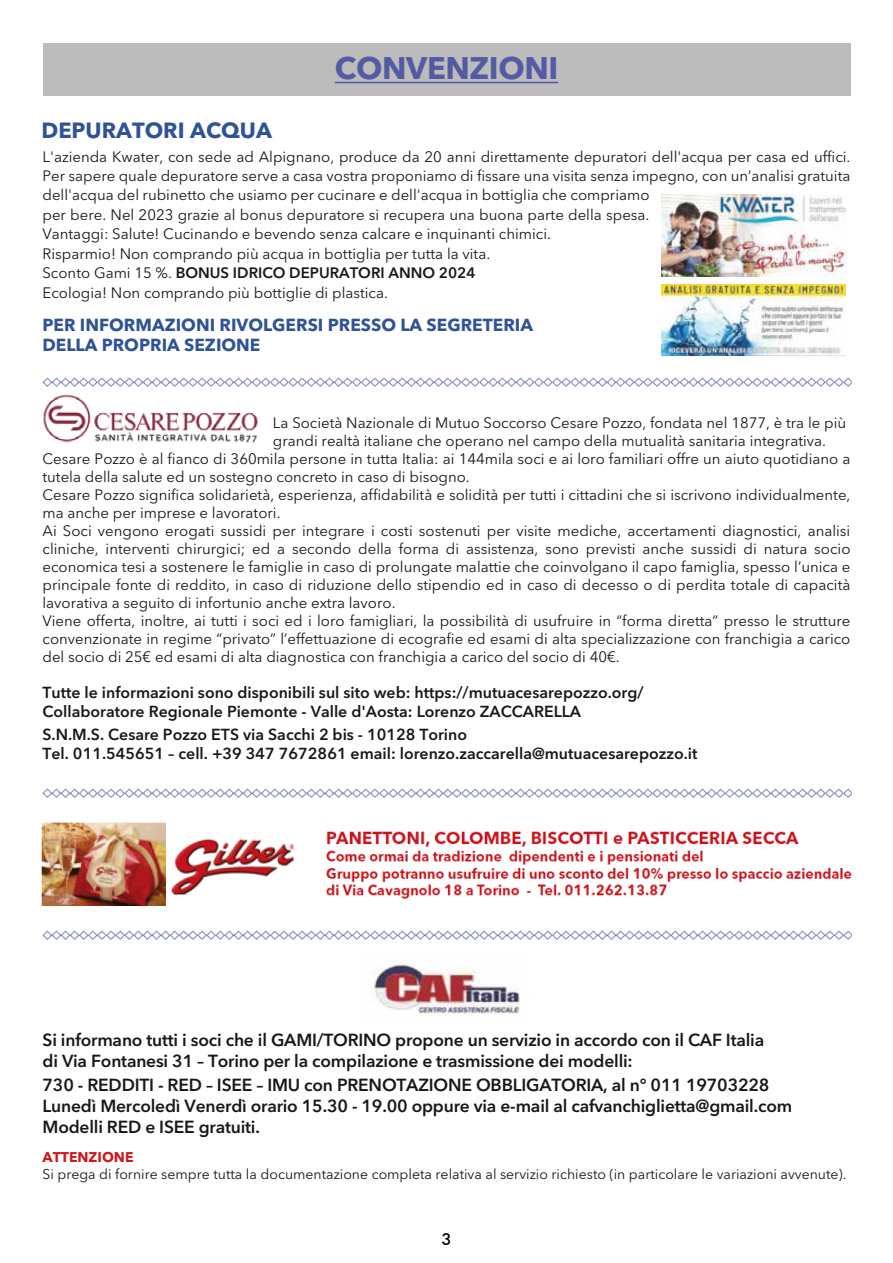
<style>
.page{position:relative;width:893px;height:1263px;background:#fff}
.page>*{position:absolute;margin:0;border:0;box-sizing:border-box;transform-origin:0 0}
.t1{font:700 31.05px "Avenir Next LT Pro";letter-spacing:-.01em;color:#535ca2}
.t2{font:700 21.75px "Avenir Next LT Pro";color:#2f5396}
.t3{font:600 17.4px/20.9px "Avenir Next LT Pro";letter-spacing:-.01em;color:#1a171c}
.t4{font:700 17.4px/20.9px "Avenir Next LT Pro";color:#2f5396}
.t5{font:500 16.5px "Futura BT";color:#000}
.t6{font:600 15.9px/19px "Avenir Next LT Pro";color:#1a171c}
.t7{font:15px/19.5px "Avenir Next LT Pro";color:#1a171c}
.t8{font:14.1px "Avenir Next LT Pro";color:#1a171c}
.t9{font:700 14.1px "Avenir Next LT Pro";color:#ce181c}
.s1{font-weight:600}
</style>
<div class="page">
<div style="left:43px;top:43px;width:807px;height:52px;background:#bdbcbc"></div>
<hr style="left:335px;top:82px;width:223px;height:1px;background:#535ca2">
<img style="left:662px;top:194px;width:184px;height:82px">
<img style="left:661px;top:285px;width:184px;height:71px">
<img style="left:43px;top:394px;width:215px;height:49px">
<img style="left:373px;top:964px;width:147px;height:52px">
<img style="left:41px;top:822px;width:811px;height:83px">
<img style="left:42px;top:377px;width:809px;height:10px">
<img style="left:42px;top:788px;width:809px;height:10px">
<img style="left:42px;top:930px;width:809px;height:10px">
<h2 class="t2" style="left:41px;top:117px;width:232px">DEPURATORI ACQUA</h2>
<h1 class="t1" style="left:335px;top:50px;width:225px">CONVENZIONI</h1>
<p class="t7" style="left:43px;top:147px;width:809px">L'azienda Kwater, con sede ad Alpignano, produce da 20 anni direttamente depuratori dell'acqua per casa ed uffici.<br>Per sapere quale depuratore serve a casa vostra proponiamo di fissare una visita senza impegno, con un’analisi gratuita</p>
<p class="t7" style="left:43px;top:185px;width:608px">dell'acqua del rubinetto che usiamo per cucinare e dell'acqua in bottiglia che compriamo per bere. Nel 2023 grazie al bonus depuratore si recupera una buona parte della spesa.<br>Vantaggi: Salute! Cucinando e bevendo senza calcare e inquinanti chimici.<br>Risparmio! Non comprando più acqua in bottiglia per tutta la vita.<br>Sconto Gami 15 %. <span class="s1">BONUS IDRICO DEPURATORI ANNO 2024<br></span>Ecologia! Non comprando più bottiglie di plastica.</p>
<p class="t4" style="left:43px;top:314px;width:492px">PER INFORMAZIONI RIVOLGERSI PRESSO LA SEGRETERIA<br>DELLA PROPRIA SEZIONE</p>
<p class="t7" style="left:273px;top:413px;width:575px">La Società Nazionale di Mutuo Soccorso Cesare Pozzo, fondata nel 1877, è tra le più</p>
<p class="t7" style="left:273px;top:431px;width:555px">grandi realtà italiane che operano nel campo della mutualità sanitaria integrativa.</p>
<p class="t7" style="left:43px;top:449px;width:809px">Cesare Pozzo è al fianco di 360mila persone in tutta Italia: ai 144mila soci e ai loro familiari offre un aiuto quotidiano a</p>
<p class="t7" style="left:43px;top:467px;width:429px">tutela della salute ed un sostegno concreto in caso di bisogno.</p>
<p class="t7" style="left:43px;top:485px;width:809px">Cesare Pozzo significa solidarietà, esperienza, affidabilità e solidità per tutti i cittadini che si iscrivono individualmente,</p>
<p class="t7" style="left:43px;top:503px;width:240px">ma anche per imprese e lavoratori.</p>
<p class="t7" style="left:43px;top:521px;width:809px">Ai Soci vengono erogati sussidi per integrare i costi sostenuti per visite mediche, accertamenti diagnostici, analisi</p>
<p class="t7" style="left:43px;top:539px;width:809px">cliniche, interventi chirurgici; ed a secondo della forma di assistenza, sono previsti anche sussidi di natura socio</p>
<p class="t7" style="left:43px;top:557px;width:809px">economica tesi a sostenere le famiglie in caso di prolungate malattie che coinvolgano il capo famiglia, spesso l’unica e</p>
<p class="t7" style="left:43px;top:575px;width:809px">principale fonte di reddito, in caso di riduzione dello stipendio ed in caso di decesso o di perdita totale di capacità</p>
<p class="t7" style="left:43px;top:593px;width:355px">lavorativa a seguito di infortunio anche extra lavoro.</p>
<p class="t7" style="left:43px;top:611px;width:809px">Viene offerta, inoltre, ai tutti i soci ed i loro famigliari, la possibilità di usufruire in “forma diretta” presso le strutture</p>
<p class="t7" style="left:43px;top:629px;width:809px">convenzionate in regime “privato” l’effettuazione di ecografie ed esami di alta specializzazione con franchigia a carico</p>
<p class="t7" style="left:43px;top:647px;width:579px">del socio di 25€ ed esami di alta diagnostica con franchigia a carico del socio di 40€.</p>
<p class="t6" style="left:43px;top:683px;width:602px">Tutte le informazioni sono disponibili sul sito web: https://mutuacesarepozzo.org/<br>Collaboratore Regionale Piemonte - Valle d'Aosta: Lorenzo ZACCARELLA</p>
<p class="t6" style="left:43px;top:724px;width:656px">S.N.M.S. Cesare Pozzo ETS via Sacchi 2 bis - 10128 Torino<br>Tel. 011.545651 – cell. +39 347 7672861 email: lorenzo.zaccarella@mutuacesarepozzo.it</p>
<p class="t3" style="left:43px;top:1029px;width:723px">Si informano tutti i soci che il GAMI/TORINO propone un servizio in accordo con il CAF Italia di Via Fontanesi 31 – Torino per la compilazione e trasmissione dei modelli:</p>
<p class="t3" style="left:43px;top:1074px;width:751px">730 - REDDITI - RED – ISEE – IMU con PRENOTAZIONE OBBLIGATORIA, al n° 011 19703228<br>Lunedì Mercoledì Venerdì orario 15.30 - 19.00 oppure via e-mail al cafvanchiglietta@gmail.com<br>Modelli RED e ISEE gratuiti.</p>
<p class="t9" style="left:43px;top:1149px;width:93px">ATTENZIONE</p>
<p class="t8" style="left:43px;top:1166px;width:805px">Si prega di fornire sempre tutta la documentazione completa relativa al servizio richiesto (in particolare le variazioni avvenute).</p>
<p class="t5" style="left:441px;top:1229px;width:11px">3</p>
</div>
